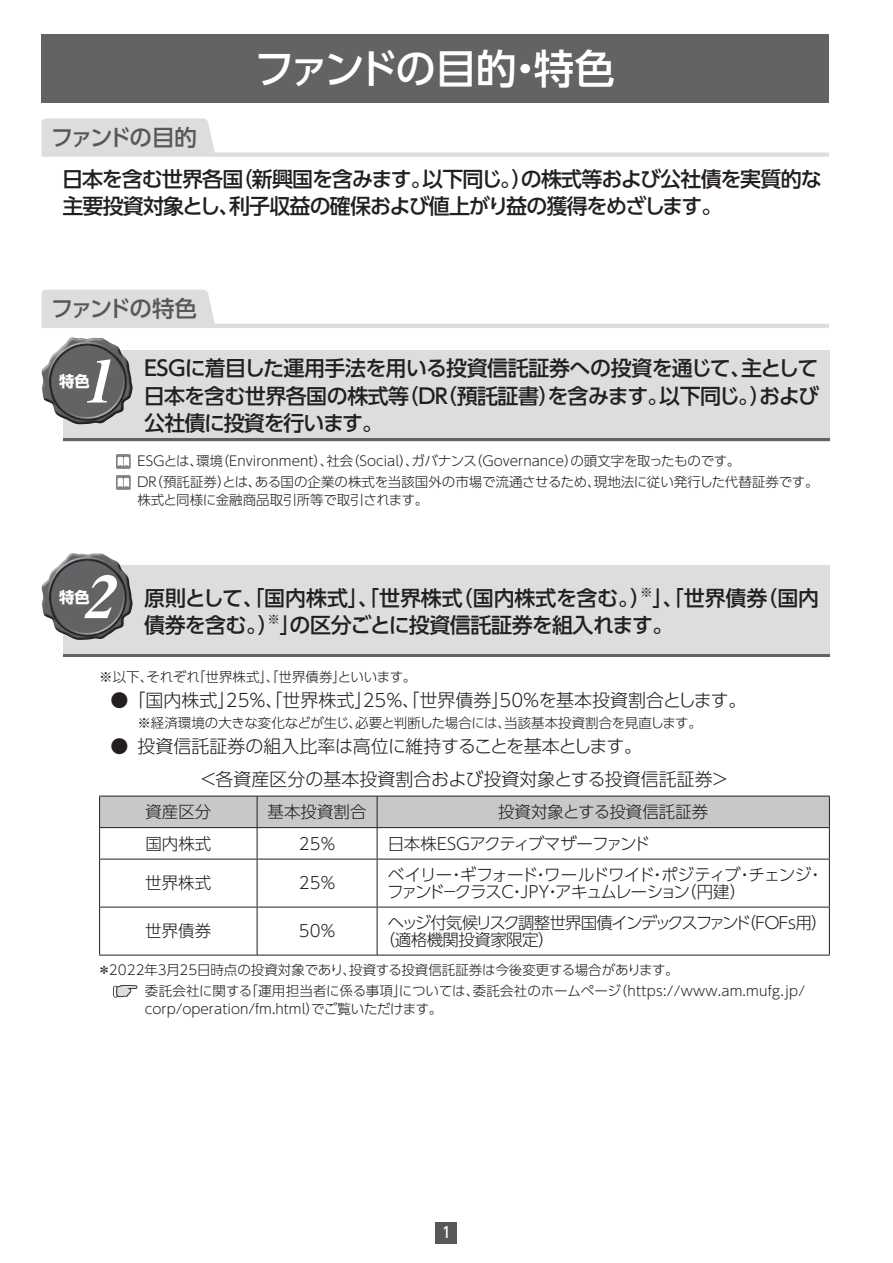
<style>
.page{position:relative;width:893px;height:1263px;background:#fff}
.page>*{position:absolute;margin:0;border:0;box-sizing:border-box;transform-origin:0 0}
.t1{font:italic 58.5px "Midashi Min Pr 5 MA31";color:#fff;scale:1.04 1}
.t2{font:500 40.5px "UD Shin Go Pro";letter-spacing:-.06em;color:#fff}
.t3{font:500 22.5px "UD Shin Go Pro";letter-spacing:-.095em;color:#57585a}
.t4{font:500 21px/27px "UD Shin Go Pro";letter-spacing:-.04em;color:#231f20}
.t5{font:500 21px/27px "UD Shin Go Pro";letter-spacing:-.02em;color:#231f20}
.t6{font:300 18px/33px "UD Shin Go Pro";color:#231f20}
.t7{font:300 16.5px/16.5px "UD Shin Go Pro";letter-spacing:-.11em;color:#231f20}
.t8{font:300 16.5px/16.5px "UD Shin Go Pro";letter-spacing:-.085em;color:#231f20}
.t9{font:300 16.5px "UD Shin Go Pro";letter-spacing:-.05em;color:#231f20}
.t10{font:300 16.5px "UD Shin Go Pro";color:#231f20}
.t11{font:700 15.3px "UD Shin Go Pro";color:#fff}
.t12{font:500 15px "UD Shin Go Pro";color:#fff;scale:.9 1}
.t13{font:300 13.5px/21px "UD Shin Go Pro";color:#231f20}
</style>
<div class="page">
<div style="left:436px;top:1222px;width:21px;height:21px;background:#57585a"></div>
<div style="left:41px;top:35px;width:788px;height:68px;background:#636366"></div>
<svg style="left:41px;top:118px;width:788px;height:39px"></svg>
<svg style="left:41px;top:290px;width:788px;height:38px"></svg>
<div style="left:63px;top:350px;width:766px;height:91px;background:#dcdddf"></div>
<hr style="left:63px;top:438px;width:766px;height:3px;background:#636366">
<img style="left:41px;top:337px;width:92px;height:88px">
<svg style="left:116px;top:454px;width:15px;height:15px"></svg>
<svg style="left:118px;top:457px;width:11px;height:9px"></svg>
<svg style="left:116px;top:475px;width:15px;height:15px"></svg>
<svg style="left:118px;top:478px;width:11px;height:9px"></svg>
<div style="left:63px;top:565px;width:766px;height:92px;background:#dcdddf"></div>
<hr style="left:63px;top:654px;width:766px;height:3px;background:#636366">
<img style="left:41px;top:553px;width:92px;height:87px">
<div style="left:100px;top:797px;width:729px;height:30px;background:#c7c8ca"></div>
<hr style="left:99px;top:796px;width:158px;height:1px;background:#231f20">
<hr style="left:99px;top:796px;width:1px;height:31px;background:#231f20">
<hr style="left:257px;top:796px;width:120px;height:1px;background:#231f20">
<hr style="left:257px;top:796px;width:1px;height:31px;background:#231f20">
<hr style="left:377px;top:796px;width:453px;height:1px;background:#231f20">
<hr style="left:377px;top:796px;width:1px;height:31px;background:#231f20">
<hr style="left:829px;top:796px;width:1px;height:31px;background:#231f20">
<hr style="left:99px;top:827px;width:158px;height:1px;background:#231f20">
<hr style="left:99px;top:828px;width:1px;height:31px;background:#231f20">
<hr style="left:257px;top:827px;width:120px;height:1px;background:#231f20">
<hr style="left:257px;top:828px;width:1px;height:31px;background:#231f20">
<hr style="left:377px;top:827px;width:453px;height:1px;background:#231f20">
<hr style="left:377px;top:828px;width:1px;height:31px;background:#231f20">
<hr style="left:829px;top:828px;width:1px;height:31px;background:#231f20">
<hr style="left:99px;top:859px;width:158px;height:1px;background:#231f20">
<hr style="left:99px;top:859px;width:1px;height:48px;background:#231f20">
<hr style="left:257px;top:859px;width:120px;height:1px;background:#231f20">
<hr style="left:257px;top:859px;width:1px;height:48px;background:#231f20">
<hr style="left:377px;top:859px;width:453px;height:1px;background:#231f20">
<hr style="left:377px;top:859px;width:1px;height:48px;background:#231f20">
<hr style="left:829px;top:859px;width:1px;height:48px;background:#231f20">
<hr style="left:99px;top:907px;width:158px;height:1px;background:#231f20">
<hr style="left:99px;top:907px;width:1px;height:48px;background:#231f20">
<hr style="left:257px;top:907px;width:120px;height:1px;background:#231f20">
<hr style="left:257px;top:907px;width:1px;height:48px;background:#231f20">
<hr style="left:377px;top:907px;width:453px;height:1px;background:#231f20">
<hr style="left:377px;top:907px;width:1px;height:48px;background:#231f20">
<hr style="left:829px;top:907px;width:1px;height:48px;background:#231f20">
<hr style="left:99px;top:955px;width:158px;height:1px;background:#231f20">
<hr style="left:257px;top:955px;width:120px;height:1px;background:#231f20">
<hr style="left:377px;top:955px;width:453px;height:1px;background:#231f20">
<svg style="left:113px;top:984px;width:25px;height:14px"></svg>
<h2 class="t2" style="left:254px;top:36px;width:362px">ファンドの目的・特色</h2>
<h3 class="t3" style="left:51px;top:119px;width:147px">ファンドの目的</h3>
<h3 class="t4" style="left:62px;top:165px;width:761px">日本を含む世界各国（新興国を含みます。以下同じ。）の株式等および公社債を実質的な主要投資対象とし、利子収益の確保および値上がり益の獲得をめざします。</h3>
<h3 class="t3" style="left:51px;top:291px;width:148px">ファンドの特色</h3>
<h1 class="t1" style="left:82px;top:336px;width:49px">1</h1>
<h3 class="t4" style="left:140px;top:354px;width:681px;text-align:justify">ＥＳＧに着目した運用手法を用いる投資信託証券への投資を通じて、主として日本を含む世界各国の株式等（ＤＲ（預託証書）を含みます。以下同じ。）および公社債に投資を行います。</h3>
<p class="t13" style="left:135px;top:450px;width:685px">ＥＳＧとは、環境（Environment）、社会（Social）、ガバナンス（Governance）の頭文字を取ったものです。<br>ＤＲ（預託証券）とは、ある国の企業の株式を当該国外の市場で流通させるため、現地法に従い発行した代替証券です。</p>
<p class="t13" style="left:137px;top:489px;width:292px">株式と同様に金融商品取引所等で取引されます。</p>
<p class="t11" style="left:59px;top:369px;width:32px">特色</p>
<h1 class="t1" style="left:82px;top:551px;width:49px">2</h1>
<h3 class="t5" style="left:144px;top:583px;width:677px">原則として、「国内株式」、「世界株式（国内株式を含む。）<sup>※</sup>」、「世界債券（国内債券を含む。）<sup>※</sup>」の区分ごとに投資信託証券を組入れます。</h3>
<p class="t13" style="left:99px;top:665px;width:319px">※以下、それぞれ「世界株式」、「世界債券」といいます。</p>
<h3 class="t6" style="left:110px;top:682px;width:638px">●「国内株式」25％、「世界株式」25％、「世界債券」50％を基本投資割合とします。</h3>
<p class="t13" style="left:137px;top:712px;width:566px">※経済環境の大きな変化などが生じ、必要と判断した場合には、当該基本投資割合を見直します。</p>
<h3 class="t6" style="left:199px;top:729px;width:532px;text-indent:-89px">● 投資信託証券の組入比率は高位に維持することを基本とします。<br>＜各資産区分の基本投資割合および投資対象とする投資信託証券＞</h3>
<p class="t9" style="left:145px;top:798px;width:67px">資産区分</p>
<p class="t9" style="left:268px;top:798px;width:101px">基本投資割合</p>
<p class="t10" style="left:498px;top:798px;width:212px">投資対象とする投資信託証券</p>
<p class="t9" style="left:145px;top:830px;width:67px">国内株式</p>
<p class="t9" style="left:299px;top:830px;width:39px">25％</p>
<p class="t7" style="left:388px;top:834px;width:264px">日本株ＥＳＧアクティブマザーファンド</p>
<p class="t9" style="left:145px;top:870px;width:67px">世界株式</p>
<p class="t9" style="left:299px;top:870px;width:39px">25％</p>
<p class="t8" style="left:387px;top:866px;width:438px">ベイリー・ギフォード・ワールドワイド・ポジティブ・チェンジ・ファンド－クラスＣ・ＪＰＹ・アキュムレーション（円建）</p>
<p class="t9" style="left:145px;top:918px;width:68px">世界債券</p>
<p class="t9" style="left:299px;top:918px;width:39px">50％</p>
<p class="t7" style="left:379px;top:914px;width:450px;text-indent:9px">ヘッジ付気候リスク調整世界国債インデックスファンド（ＦＯＦｓ用）（適格機関投資家限定）</p>
<p class="t13" style="left:145px;top:959px;width:662px;text-indent:-48px">＊2022年３月25日時点の投資対象であり、投資する投資信託証券は今後変更する場合があります。<br>委託会社に関する「運用担当者に係る事項」については、委託会社のホームページ（https://www.am.mufg.jp/</p>
<p class="t13" style="left:145px;top:998px;width:299px">corp/operation/fm.html）でご覧いただけます。</p>
<p class="t11" style="left:59px;top:584px;width:32px">特色</p>
<p class="t12" style="left:442px;top:1220px;width:11px">1</p>
</div>
